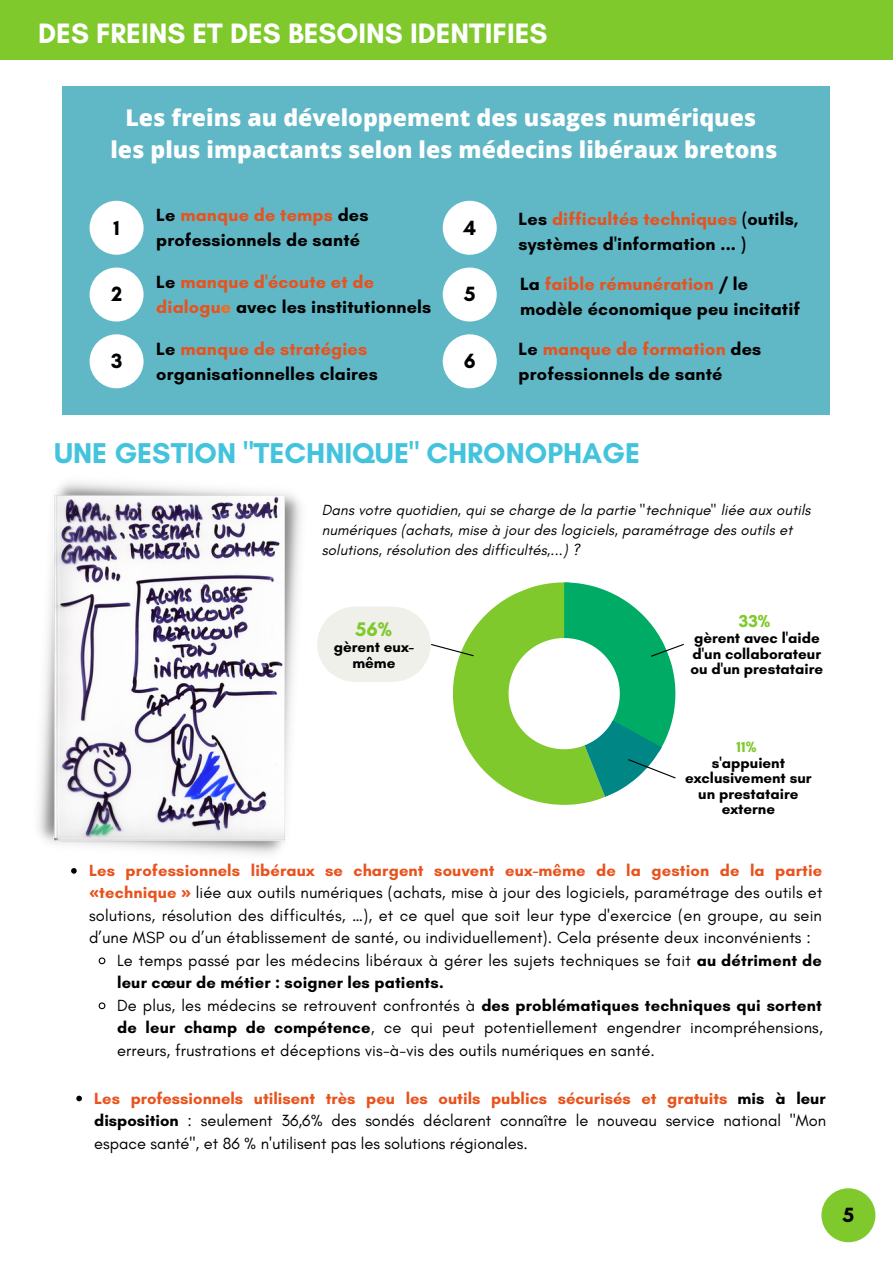
<style>
.page{position:relative;width:893px;height:1264px;background:#fff}
.page>*{position:absolute;margin:0;border:0;box-sizing:border-box;transform-origin:0 0}
.t1{font:700 29.25px "Glacial Indifference";color:#43c3dd}
.t2{font:700 28.5px "Glacial Indifference";color:#fff}
.t3{font:800 23.1px/32.1px "Open Sans";color:#fff;text-align:center}
.t4{font:700 21px "Glacial Indifference";color:#000}
.t5{font:700 19.95px "Glacial Indifference";color:#7fc92c}
.t6{font:700 18px/24.8px "Glacial Indifference";letter-spacing:.01em;color:#000}
.t7{font:700 18px/24.8px "Glacial Indifference";letter-spacing:.01em;color:#e8521d}
.t8{font:700 17.55px "Glacial Indifference";color:#7fc92c}
.t9{font:16.5px/22.5px "Glacial Indifference";letter-spacing:.01em;color:#000;text-align:justify}
.t10{font:700 16.5px "Glacial Indifference";letter-spacing:.01em;color:#e8521d}
.t11{font:700 16.5px "Glacial Indifference";letter-spacing:.01em;color:#000}
.t12{font:700 15.15px/15.5px "Glacial Indifference";color:#000;text-align:center}
.t13{font:700 15.15px "Glacial Indifference";color:#7fc92c}
.t14{font:italic 15px/20.2px "Glacial Indifference";letter-spacing:.01em;color:#000}
.s1{color:#e8521d}
.s2{color:#000}
.s3{color:#ed6d1d}
.s4{font-family:"Noto Sans";font-weight:700;color:#e8521d}
.s5{font-weight:700;color:#e8521d}
.s6{font-weight:700}
</style>
<div class="page">
<div style="left:821px;top:1188px;width:54px;height:54px;background:#7fc92c;border-radius:50%"></div>
<svg style="left:453px;top:584px;width:152px;height:221px;fill:#7fc92c"></svg>
<svg style="left:317px;top:606px;width:158px;height:76px"></svg>
<svg style="left:545px;top:582px;width:139px;height:215px"></svg>
<div style="left:0;top:0;width:892px;height:60px;background:#7fc92c"></div>
<div style="left:63px;top:86px;width:766px;height:328px;background:#60b7c6"></div>
<div style="left:90px;top:201px;width:53px;height:54px;background:#fff;border-radius:50%"></div>
<div style="left:90px;top:267px;width:53px;height:54px;background:#fff;border-radius:50%"></div>
<div style="left:90px;top:334px;width:53px;height:54px;background:#fff;border-radius:50%"></div>
<div style="left:442px;top:201px;width:54px;height:54px;background:#fff;border-radius:50%"></div>
<div style="left:442px;top:267px;width:54px;height:54px;background:#fff;border-radius:50%"></div>
<div style="left:442px;top:334px;width:54px;height:54px;background:#fff;border-radius:50%"></div>
<img style="left:38px;top:482px;width:263px;height:372px">
<svg style="left:71px;top:868px;width:6px;height:5px"></svg>
<svg style="left:98px;top:957px;width:8px;height:8px"></svg>
<svg style="left:98px;top:1002px;width:8px;height:8px"></svg>
<svg style="left:76px;top:1095px;width:6px;height:6px"></svg>
<h2 class="t2" style="left:38px;top:16px;width:510px">DES FREINS ET DES BESOINS IDENTIFIES</h2>
<h3 class="t3" style="left:110px;top:101px;width:668px">Les freins au développement des usages numériques les plus impactants selon les médecins libéraux bretons</h3>
<p class="t4" style="left:114px;top:214px;width:8px">1</p>
<p class="t4" style="left:111px;top:281px;width:12px">2</p>
<p class="t4" style="left:111px;top:348px;width:13px">3</p>
<p class="t6" style="left:156px;top:203px;width:214px">Le <span class="s1">manque de temps</span> des professionnels de santé</p>
<p class="t7" style="left:156px;top:269px;width:276px"><span class="s2">Le</span> manque d'écoute et de dialogu<span class="s3">e</span> <span class="s2">avec les institutionnels</span></p>
<p class="t6" style="left:156px;top:336px;width:223px">Le <span class="s1">manque de stratégies </span>organisationnelles claires</p>
<p class="t4" style="left:463px;top:214px;width:14px">4</p>
<p class="t4" style="left:464px;top:281px;width:13px">5</p>
<p class="t4" style="left:464px;top:348px;width:13px">6</p>
<p class="t6" style="left:518px;top:207px;width:281px">Les <span class="s1">difficultés techniques</span> (outils, systèmes d'information ... )</p>
<p class="t6" style="left:520px;top:271px;width:281px">La <span class="s1">faible rémunération</span> / le modèle économique peu incitatif</p>
<p class="t6" style="left:518px;top:336px;width:244px">Le <span class="s1">manque de formation</span> des professionnels de santé</p>
<h1 class="t1" style="left:54px;top:435px;width:587px">UNE GESTION "TECHNIQUE" CHRONOPHAGE</h1>
<p class="t14" style="left:321px;top:499px;width:490px">Dans votre quotidien, qui se charge de la partie "technique" liée aux outils numériques (achats, mise à jour des logiciels, paramétrage des outils et solutions, résolution des difficultés,...) ?</p>
<p class="t5" style="left:355px;top:617px;width:38px">56%</p>
<p class="t12" style="left:334px;top:639px;width:82px">gèrent eux&shy;même</p>
<p class="t8" style="left:738px;top:610px;width:33px">33%</p>
<p class="t12" style="left:690px;top:630px;width:134px;text-align:left">gèrent avec l'aide d'un collaborateur ou d'un prestataire</p>
<p class="t13" style="left:736px;top:737px;width:21px">11%</p>
<p class="t12" style="left:685px;top:754px;width:128px">s'appuient exclusivement sur un prestataire externe</p>
<p class="t10" style="left:89px;top:860px;width:734px">Les professionnels libéraux se chargent souvent eux-même de la gestion de la partie</p>
<p class="t9" style="left:89px;top:881px;width:734px"><span class="s4">«</span><span class="s5">technique</span> <span class="s4">»</span> liée aux outils numériques (achats, mise à jour des logiciels, paramétrage des outils et</p>
<p class="t9" style="left:89px;top:903px;width:734px">solutions, résolution des difficultés, …), et ce quel que soit leur type d'exercice (en groupe, au sein</p>
<p class="t9" style="left:89px;top:926px;width:723px">d’une MSP ou d’un établissement de santé, ou individuellement). Cela présente deux inconvénients :</p>
<p class="t9" style="left:117px;top:948px;width:706px">Le temps passé par les médecins libéraux à gérer les sujets techniques se fait <span class="s6">au détriment de</span></p>
<p class="t11" style="left:117px;top:972px;width:328px">leur cœur de métier : soigner les patients.</p>
<p class="t9" style="left:117px;top:993px;width:706px">De plus, les médecins se retrouvent confrontés à <span class="s6">des problématiques techniques qui sortent</span></p>
<p class="t9" style="left:117px;top:1016px;width:707px"><span class="s6">de leur champ de compétence</span>, ce qui peut potentiellement engendrer incompréhensions,</p>
<p class="t9" style="left:117px;top:1038px;width:539px">erreurs, frustrations et déceptions vis-à-vis des outils numériques en santé.</p>
<p class="t9" style="left:94px;top:1086px;width:733px"><span class="s5">Les professionnels utilisent très peu les outils publics sécurisés et gratuits</span> <span class="s6">mis à leur disposition</span> : seulement 36,6% des sondés déclarent connaître le nouveau service national "Mon espace santé", et 86 % n'utilisent pas les solutions régionales.</p>
<p class="t4" style="left:842px;top:1201px;width:13px">5</p>
</div>
